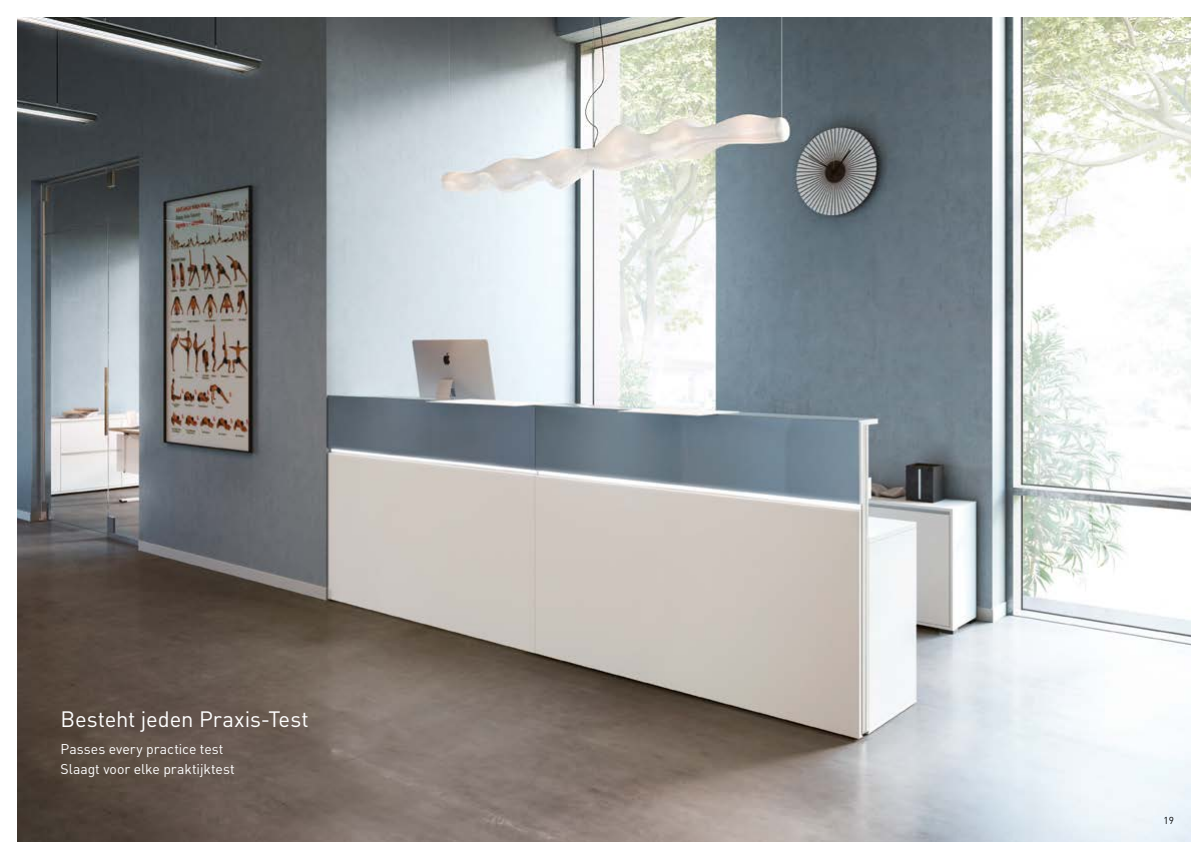
<style>
.page{position:relative;width:1191px;height:842px;background:#fff}
.page>*{position:absolute;margin:0;border:0;box-sizing:border-box;transform-origin:0 0}
.t1{font:22px "DINOT";letter-spacing:-.005em;color:#fff}
.t2{font:14px/20px "DINOT";color:#fff}
.t3{font:10px "DINOT";color:#000}
</style>
<div class="page">
<img style="left:17px;top:17px;width:1174px;height:825px">
<h1 class="t1" style="left:60px;top:702px;width:250px">Besteht jeden Praxis-Test</h1>
<p class="t2" style="left:60px;top:738px;width:176px">Passes every practice test<br>Slaagt voor elke praktijktest</p>
<p class="t3" style="left:1163px;top:813px;width:12px">19</p>
</div>
